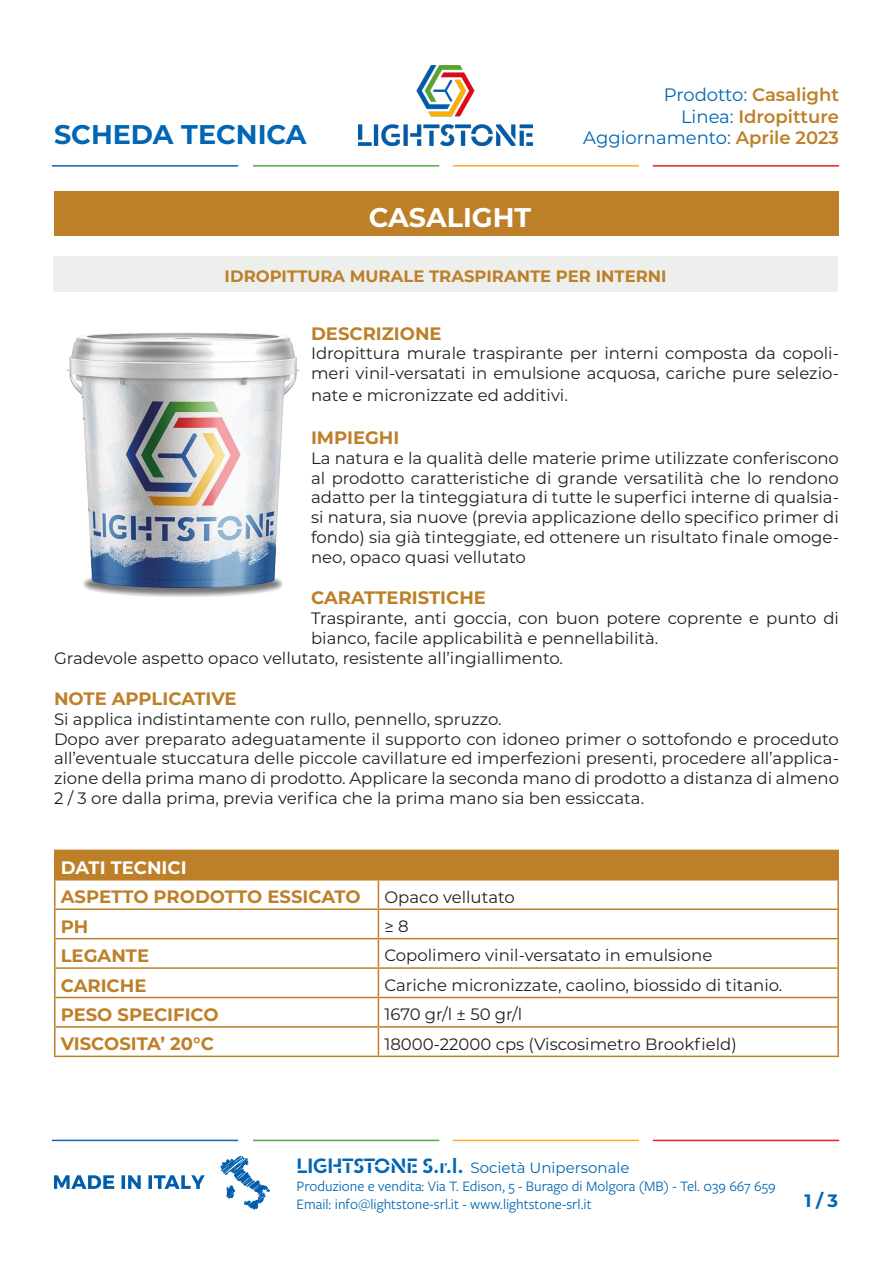
<style>
.page{position:relative;width:893px;height:1263px;background:#fff}
.page>*{position:absolute;margin:0;border:0;box-sizing:border-box;transform-origin:0 0}
.t1{font:700 27px "Montserrat";color:#0166b3}
.t2{font:700 27px "Montserrat";color:#fff}
.t3{font:700 18px "Montserrat";color:#bd7f28}
.t4{font:600 18px/21.6px "Montserrat";color:#bd7f28;text-align:right}
.t5{font:18px "Montserrat";color:#0166b3}
.t6{font:700 18px "Montserrat";color:#fff}
.t7{font:700 18px "Montserrat";color:#0166b3}
.t8{font:16.5px/19.8px "Montserrat";color:#231f20}
.t9{font:700 16.5px "Montserrat";color:#bd7f28}
.t10{font:15px/18px "Freight Sans Pro";color:#0166b3}
.t11{font:15px "Montserrat";color:#0166b3}
.s1{font-weight:400;color:#0166b3}
.s2{font-weight:600;color:#bd7f28}
.s3{font-family:"Jigsaw Stencil";font-weight:700;font-size:21px}
</style>
<div class="page">
<svg style="left:54px;top:1175px;width:151px;height:14px"></svg>
<svg style="left:220px;top:1156px;width:50px;height:54px"></svg>
<hr style="left:52px;top:165px;width:186px;height:2px;background:#1465b2">
<hr style="left:253px;top:165px;width:186px;height:2px;background:#53ab46">
<hr style="left:453px;top:165px;width:186px;height:2px;background:#fbaf25">
<hr style="left:653px;top:165px;width:186px;height:2px;background:#ee1c25">
<hr style="left:52px;top:1140px;width:186px;height:1px;background:#1465b2">
<hr style="left:253px;top:1140px;width:186px;height:1px;background:#53ab46">
<hr style="left:453px;top:1140px;width:186px;height:1px;background:#fbaf25">
<hr style="left:653px;top:1140px;width:186px;height:1px;background:#ee1c25">
<img style="left:359px;top:65px;width:174px;height:80px">
<img style="left:67px;top:333px;width:233px;height:264px">
<div style="left:55px;top:850px;width:783px;height:30px;background:#bd7f28"></div>
<hr style="left:837px;top:880px;width:2px;height:28px;background:#bd7f28">
<hr style="left:54px;top:908px;width:324px;height:2px;background:#bd7f28">
<hr style="left:378px;top:908px;width:461px;height:2px;background:#bd7f28">
<hr style="left:837px;top:910px;width:2px;height:28px;background:#bd7f28">
<hr style="left:54px;top:938px;width:324px;height:1px;background:#bd7f28">
<hr style="left:378px;top:938px;width:461px;height:1px;background:#bd7f28">
<hr style="left:837px;top:939px;width:2px;height:28px;background:#bd7f28">
<hr style="left:54px;top:967px;width:324px;height:2px;background:#bd7f28">
<hr style="left:378px;top:967px;width:461px;height:2px;background:#bd7f28">
<hr style="left:837px;top:969px;width:2px;height:28px;background:#bd7f28">
<hr style="left:54px;top:997px;width:324px;height:1px;background:#bd7f28">
<hr style="left:378px;top:997px;width:461px;height:1px;background:#bd7f28">
<hr style="left:837px;top:998px;width:2px;height:28px;background:#bd7f28">
<hr style="left:54px;top:1026px;width:324px;height:2px;background:#bd7f28">
<hr style="left:378px;top:1026px;width:461px;height:2px;background:#bd7f28">
<svg style="left:378px;top:880px;width:1px;height:175px"></svg>
<hr style="left:837px;top:1028px;width:2px;height:27px;background:#bd7f28">
<hr style="left:54px;top:1055px;width:324px;height:2px;background:#bd7f28">
<hr style="left:378px;top:1055px;width:461px;height:2px;background:#bd7f28">
<hr style="left:54px;top:850px;width:324px;height:1px;background:#bd7f28">
<svg style="left:54px;top:851px;width:1px;height:204px"></svg>
<hr style="left:378px;top:850px;width:461px;height:1px;background:#bd7f28">
<hr style="left:837px;top:851px;width:2px;height:28px;background:#bd7f28">
<hr style="left:54px;top:879px;width:324px;height:1px;background:#bd7f28">
<hr style="left:378px;top:879px;width:461px;height:1px;background:#bd7f28">
<div style="left:54px;top:191px;width:784px;height:45px;background:#bd7f28"></div>
<div style="left:53px;top:256px;width:785px;height:35px;background:#edefed"></div>
<p class="t4" style="left:664px;top:83px;width:177px"><span class="s1">Prodotto:</span> Casalight<br><span class="s1">Linea:</span> Idropitture</p>
<h1 class="t1" style="left:54px;top:115px;width:254px">SCHEDA TECNICA</h1>
<p class="t5" style="left:583px;top:125px;width:257px">Aggiornamento: <span class="s2">Aprile 2023</span></p>
<p class="t2" style="left:369px;top:198px;width:164px">CASALIGHT</p>
<p class="t9" style="left:225px;top:264px;width:443px">IDROPITTURA MURALE TRASPIRANTE PER INTERNI</p>
<p class="t3" style="left:311px;top:320px;width:132px">DESCRIZIONE</p>
<p class="t8" style="left:311px;top:343px;width:529px">Idropittura murale traspirante per interni composta da copoli&shy;meri vinil-versatati in emulsione acquosa, cariche pure selezio-</p>
<p class="t8" style="left:311px;top:384px;width:258px">nate e micronizzate ed additivi.</p>
<p class="t3" style="left:311px;top:425px;width:90px">IMPIEGHI</p>
<p class="t8" style="left:311px;top:447px;width:529px;text-align:justify">La natura e la qualità delle materie prime utilizzate conferiscono al prodotto caratteristiche di grande versatilità che lo rendono adatto per la tinteggiatura di tutte le superfici interne di qualsia&shy;si natura, sia nuove (previa applicazione dello specifico primer di fondo) sia già tinteggiate, ed ottenere un risultato finale omoge&shy;neo, opaco quasi vellutato</p>
<p class="t3" style="left:311px;top:585px;width:176px">CARATTERISTICHE</p>
<p class="t8" style="left:311px;top:608px;width:529px">Traspirante, anti goccia, con buon potere coprente e punto di bianco, facile applicabilità e pennellabilità.</p>
<p class="t8" style="left:54px;top:647px;width:511px">Gradevole aspetto opaco vellutato, resistente all’ingiallimento.</p>
<p class="t3" style="left:54px;top:686px;width:184px">NOTE APPLICATIVE</p>
<p class="t8" style="left:54px;top:708px;width:449px">Si applica indistintamente con rullo, pennello, spruzzo.</p>
<p class="t8" style="left:54px;top:728px;width:786px;text-align:justify">Dopo aver preparato adeguatamente il supporto con idoneo primer o sottofondo e proceduto all’eventuale stuccatura delle piccole cavillature ed imperfezioni presenti, procedere all’applica&shy;zione della prima mano di prodotto. Applicare la seconda mano di prodotto a distanza di almeno 2 / 3 ore dalla prima, previa verifica che la prima mano sia ben essiccata.</p>
<p class="t6" style="left:61px;top:854px;width:127px">DATI TECNICI</p>
<p class="t3" style="left:61px;top:884px;width:301px">ASPETTO PRODOTTO ESSICATO</p>
<p class="t8" style="left:384px;top:886px;width:132px">Opaco vellutato</p>
<p class="t3" style="left:61px;top:913px;width:29px">PH</p>
<p class="t8" style="left:384px;top:915px;width:26px">≥ 8</p>
<p class="t3" style="left:61px;top:943px;width:90px">LEGANTE</p>
<p class="t8" style="left:384px;top:945px;width:329px">Copolimero vinil-versatato in emulsione</p>
<p class="t3" style="left:61px;top:972px;width:87px">CARICHE</p>
<p class="t8" style="left:384px;top:974px;width:399px">Cariche micronizzate, caolino, biossido di titanio.</p>
<p class="t3" style="left:61px;top:1001px;width:159px">PESO SPECIFICO</p>
<p class="t8" style="left:384px;top:1004px;width:139px">1670 gr/l ± 50 gr/l</p>
<p class="t3" style="left:61px;top:1031px;width:155px">VISCOSITA’ 20°C</p>
<p class="t8" style="left:384px;top:1033px;width:354px">18000-22000 cps (Viscosimetro Brookfield)</p>
<p class="t11" style="left:297px;top:1158px;width:335px"><span class="s3">LIGHTSTONE S.r.l.</span> Società Unipersonale</p>
<p class="t10" style="left:297px;top:1177px;width:480px">Produzione e vendita: Via T. Edison, 5 - Burago di Molgora (MB) - Tel. 039 667 659<br>Email: info@lightstone-srl.it - www.lightstone-srl.it</p>
<p class="t7" style="left:804px;top:1188px;width:35px">1 / 3</p>
</div>
